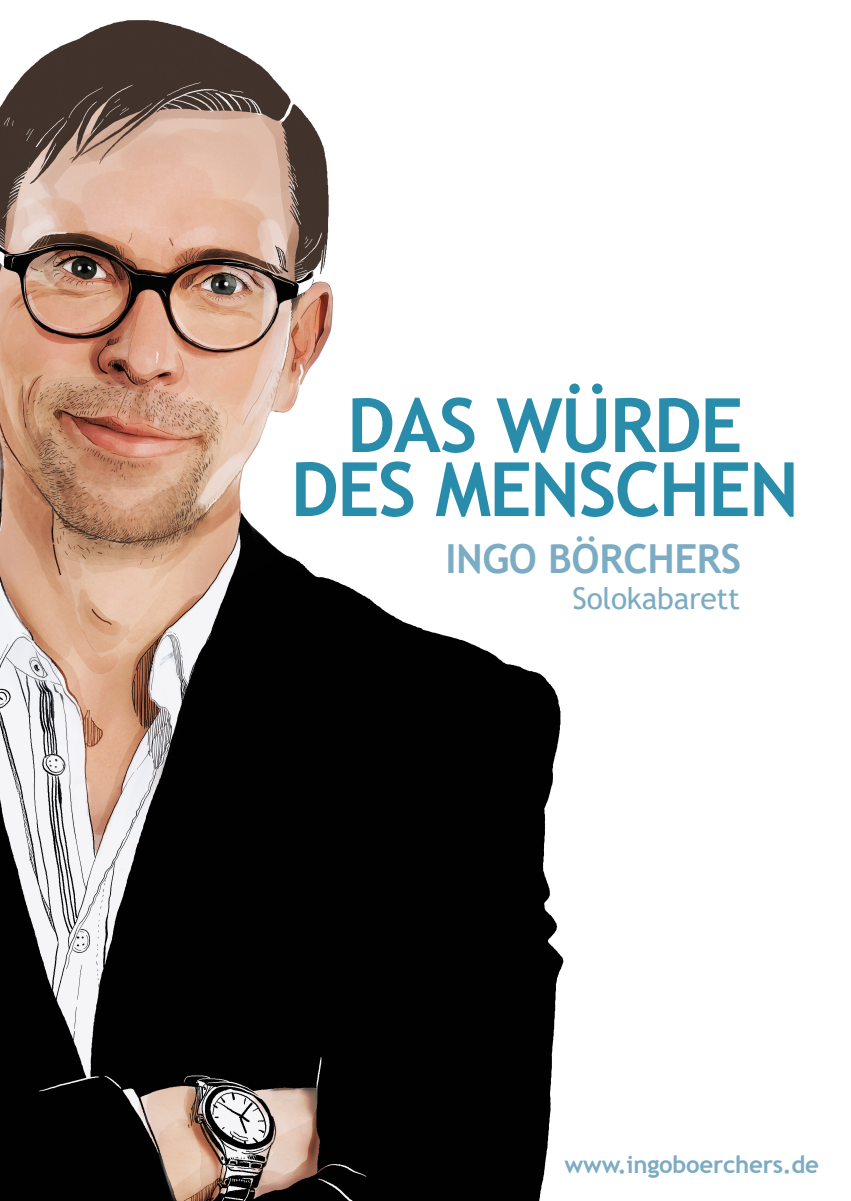
<style>
.page{position:relative;width:851px;height:1201px;background:#fff}
.page>*{position:absolute;margin:0;border:0;box-sizing:border-box;transform-origin:0 0}
.t1{font:700 75px "Trebuchet MS";letter-spacing:-.025em;color:#288caa}
.t2{font:700 40px "Trebuchet MS";letter-spacing:-.01em;color:#7cacc3}
.t3{font:30px "Trebuchet MS";letter-spacing:-.01em;color:#7cacc3}
.t4{font:700 24px "Trebuchet MS";letter-spacing:-.01em;color:#7cacc3}
</style>
<div class="page">
<img style="left:0;top:20px;width:564px;height:1180px">
<p class="t1" style="left:347px;top:378px;width:397px">DAS WÜRDE</p>
<p class="t1" style="left:291px;top:442px;width:509px">DES MENSCHEN</p>
<p class="t2" style="left:445px;top:533px;width:297px">INGO BÖRCHERS</p>
<p class="t3" style="left:572px;top:580px;width:169px">Solokabarett</p>
<p class="t4" style="left:564px;top:1149px;width:256px">www.ingoboerchers.de</p>
</div>
